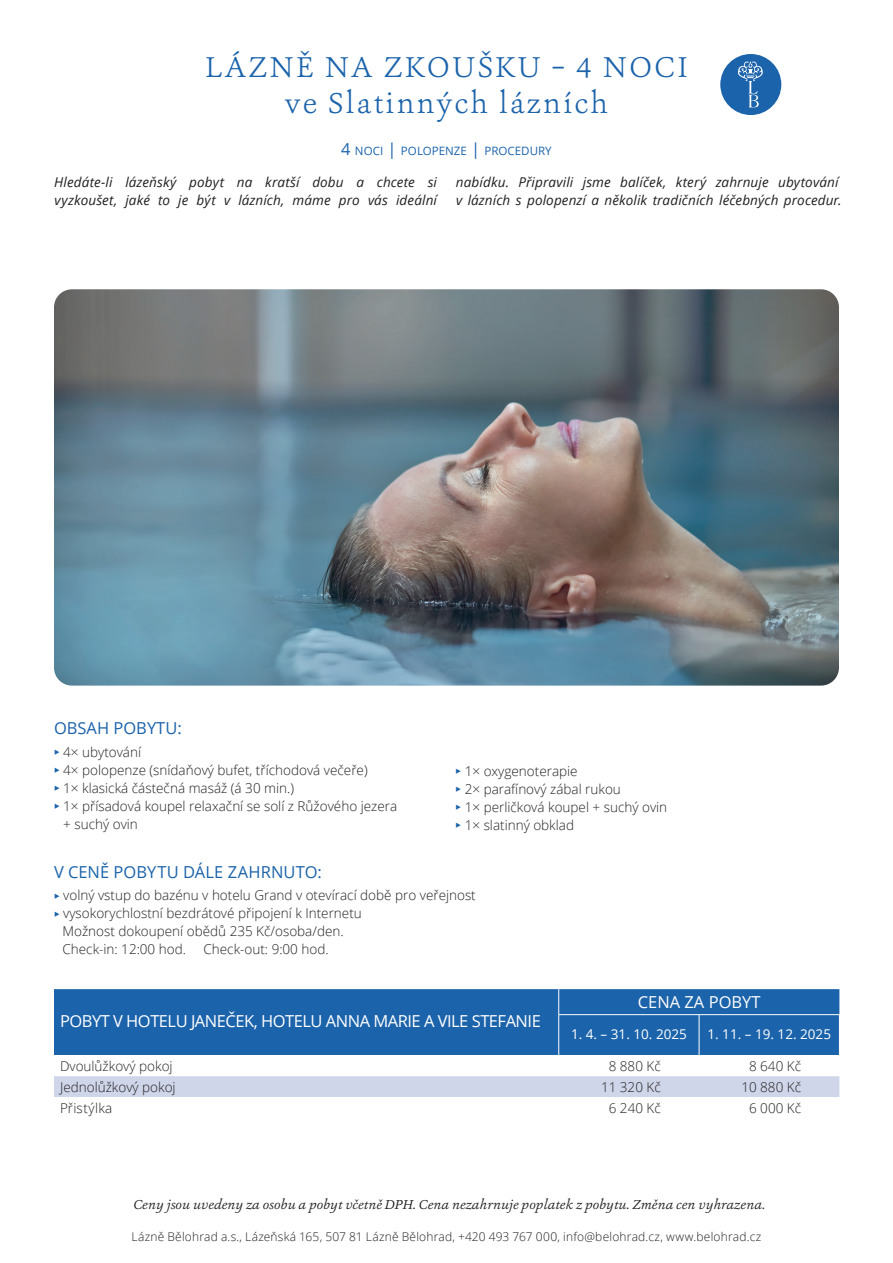
<style>
.page{position:relative;width:893px;height:1263px;background:#fff}
.page>*{position:absolute;margin:0;border:0;box-sizing:border-box;transform-origin:0 0}
.t1{font:300 30px/36px "Ashbury";letter-spacing:.075em;color:#1b63ab;text-align:center}
.t2{font:16.5px "Open Sans";letter-spacing:-.03em;color:#fff}
.t3{font:16.5px "Open Sans";color:#1b63ab}
.t4{font:16.5px "Open Sans";color:#fff}
.t5{font:300 13.5px/18px "Open Sans";color:#231f20}
.t6{font:italic 13.5px/18px "Open Sans";letter-spacing:.01em;color:#231f20}
.t7{font:italic 13.5px "Ashbury";color:#231f20}
.t8{font:13.5px "Open Sans";color:#fff}
.t9{font:300 13.5px "Open Sans";letter-spacing:.025em;color:#231f20}
.t10{font:300 12px "Open Sans";letter-spacing:.015em;color:#231f20}
.t11{font:11.55px "Open Sans";letter-spacing:.005em;color:#1b63ab}
.s1{font-size:16.5px}
.s2{font-family:"Minion Pro";font-weight:700;font-size:10.8px;color:#1b63ab}
</style>
<div class="page">
<div style="left:720px;top:54px;width:61px;height:61px;background:#1b63ab;border-radius:50%"></div>
<svg style="left:738px;top:61px;width:25px;height:46px"></svg>
<img style="left:54px;top:289px;width:785px;height:397px">
<div style="left:54px;top:989px;width:785px;height:66px;background:#1b63ab"></div>
<div style="left:54px;top:1076px;width:785px;height:21px;background:#cfd6ea"></div>
<hr style="left:699px;top:1015px;width:1px;height:40px;background:#fff">
<svg style="left:558px;top:989px;width:1px;height:26px"></svg>
<hr style="left:699px;top:1014px;width:141px;height:1px;background:#fff">
<hr style="left:559px;top:1014px;width:140px;height:1px;background:#fff">
<hr style="left:558px;top:1015px;width:1px;height:40px;background:#fff">
<h1 class="t1" style="left:205px;top:49px;width:484px">LÁZNĚ NA ZKOUŠKU – 4 NOCI ve Slatinných lázních</h1>
<p class="t11" style="left:341px;top:143px;width:212px"><span class="s1">4</span> NOCI <span class="s1">|</span> POLOPENZE <span class="s1">|</span> PROCEDURY</p>
<p class="t6" style="left:54px;top:173px;width:384px">Hledáte-li lázeňský pobyt na kratší dobu a chcete si vyzkoušet, jaké to je být v lázních, máme pro vás ideální</p>
<p class="t6" style="left:456px;top:173px;width:387px">nabídku. Připravili jsme balíček, který zahrnuje ubytování v lázních s polopenzí a několik tradičních léčebných procedur.</p>
<p class="t3" style="left:54px;top:717px;width:129px">OBSAH POBYTU:</p>
<p class="t5" style="left:54px;top:742px;width:89px"><span class="s2">▶</span> 4× ubytování</p>
<p class="t5" style="left:54px;top:760px;width:315px"><span class="s2">▶</span> 4× polopenze (snídaňový bufet, tříchodová večeře)</p>
<p class="t5" style="left:54px;top:778px;width:242px"><span class="s2">▶</span> 1× klasická částečná masáž (á 30 min.)</p>
<p class="t5" style="left:54px;top:796px;width:345px"><span class="s2">▶</span> 1× přísadová koupel relaxační se solí z Růžového jezera</p>
<p class="t5" style="left:63px;top:814px;width:76px">+ suchý ovin</p>
<p class="t5" style="left:455px;top:761px;width:213px"><span class="s2">▶</span> 1× oxygenoterapie<br><span class="s2">▶</span> 2× parafínový zábal rukou<br><span class="s2">▶</span> 1× perličková koupel + suchý ovin <span class="s2">▶</span> 1× slatinný obklad</p>
<p class="t3" style="left:54px;top:860px;width:269px">V CENĚ POBYTU DÁLE ZAHRNUTO:</p>
<p class="t5" style="left:54px;top:886px;width:423px"><span class="s2">▶</span> volný vstup do bazénu v hotelu Grand v otevírací době pro veřejnost</p>
<p class="t5" style="left:54px;top:904px;width:309px"><span class="s2">▶</span> vysokorychlostní bezdrátové připojení k Internetu</p>
<p class="t5" style="left:63px;top:922px;width:283px">Možnost dokoupení obědů 235 Kč/osoba/den.</p>
<p class="t5" style="left:63px;top:940px;width:125px">Check-in: 12:00 hod.</p>
<p class="t5" style="left:204px;top:940px;width:127px">Check-out: 9:00 hod.</p>
<p class="t2" style="left:60px;top:1010px;width:482px">POBYT V HOTELU JANEČEK, HOTELU ANNA MARIE A VILE STEFANIE</p>
<p class="t4" style="left:638px;top:991px;width:124px">CENA ZA POBYT</p>
<p class="t8" style="left:571px;top:1025px;width:117px">1. 4. – 31. 10. 2025</p>
<p class="t8" style="left:707px;top:1025px;width:125px">1. 11. – 19. 12. 2025</p>
<p class="t5" style="left:60px;top:1056px;width:114px">Dvoulůžkový pokoj</p>
<p class="t5" style="left:609px;top:1056px;width:54px">8 880 Kč</p>
<p class="t5" style="left:749px;top:1056px;width:54px">8 640 Kč</p>
<p class="t5" style="left:60px;top:1077px;width:117px">Jednolůžkový pokoj</p>
<p class="t5" style="left:601px;top:1077px;width:61px">11 320 Kč</p>
<p class="t5" style="left:741px;top:1077px;width:61px">10 880 Kč</p>
<p class="t9" style="left:60px;top:1099px;width:54px">Přistýlka</p>
<p class="t5" style="left:609px;top:1099px;width:54px">6 240 Kč</p>
<p class="t5" style="left:749px;top:1099px;width:54px">6 000 Kč</p>
<p class="t7" style="left:133px;top:1195px;width:634px">Ceny jsou uvedeny za osobu a pobyt včetně DPH. Cena nezahrnuje poplatek z pobytu. Změna cen vyhrazena.</p>
<p class="t10" style="left:132px;top:1228px;width:631px">Lázně Bělohrad a.s., Lázeňská 165, 507 81 Lázně Bělohrad, +420 493 767 000, info@belohrad.cz, www.belohrad.cz</p>
</div>
